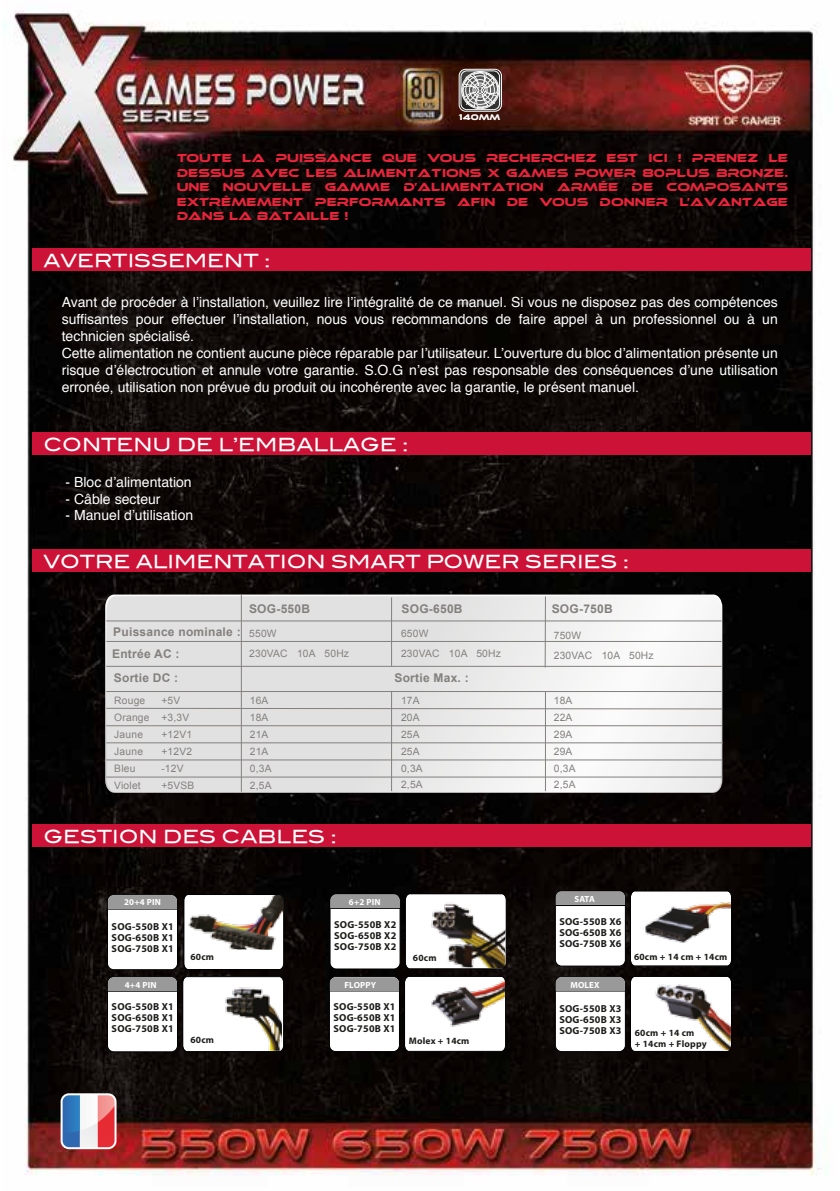
<style>
.page{position:relative;width:840px;height:1191px;background:#fff}
.page>*{position:absolute;margin:0;border:0;box-sizing:border-box;transform-origin:0 0}
.t1{font:18px "Blair Md ITCTT Medium";color:#fff}
.t2{font:14px/16.8px "Helvetica";color:#fff}
.t3{font:12px/14.4px "Ethnocentric Rg";color:#e6243b;text-align:justify}
.t4{font:700 12px "Arial";letter-spacing:.02em;color:#83807e}
.t5{font:700 10.2px/11px "Myriad Pro";letter-spacing:.02em;color:#1d1d1b;text-align:justify}
.t6{font:10.2px/17px "Arial";letter-spacing:.02em;color:#83807e}
.t7{font:700 9.4px "Myriad Pro";letter-spacing:.02em;color:#1d1d1b}
.t8{font:700 8.8px "Myriad Pro";letter-spacing:.02em;color:#fff}
.t9{font:8.6px "Ethnocentric Rg";color:#fff}
</style>
<div class="page">
<img style="left:3px;top:10px;width:824px;height:1166px">
<svg style="left:62px;top:1094px;width:53px;height:54px"></svg>
<div style="left:61px;top:1093px;width:55px;height:56px;border:2px solid #fff;border-radius:7px"></div>
<div style="left:32px;top:248px;width:778px;height:23px;background:#cc1236"></div>
<div style="left:32px;top:431px;width:778px;height:23px;background:#cc1236"></div>
<div style="left:32px;top:549px;width:778px;height:22px;background:#cc1236"></div>
<div style="left:32px;top:824px;width:778px;height:23px;background:#cc1236"></div>
<svg style="left:107px;top:596px;width:613px;height:196px"></svg>
<svg style="left:106px;top:708px;width:615px;height:1px"></svg>
<hr style="left:107px;top:908px;width:70px;height:1px;background:#000">
<hr style="left:107px;top:990px;width:70px;height:1px;background:#000">
<svg style="left:108px;top:893px;width:176px;height:159px"></svg>
<svg style="left:330px;top:892px;width:177px;height:77px"></svg>
<svg style="left:555px;top:975px;width:177px;height:77px"></svg>
<hr style="left:329px;top:990px;width:70px;height:1px;background:#000">
<svg style="left:330px;top:975px;width:176px;height:77px"></svg>
<svg style="left:555px;top:890px;width:177px;height:77px"></svg>
<div style="left:458px;top:69px;width:43px;height:43px;border:1px solid #fff;border-radius:6px"></div>
<svg style="left:459px;top:10px;width:42px;height:207px;background:#48413e"></svg>
<p class="t9" style="left:458px;top:112px;width:43px">140MM</p>
<p class="t3" style="left:177px;top:151px;width:612px">TOUTE LA PUISSANCE QUE VOUS RECHERCHEZ EST ICI ! PRENEZ LE DESSUS AVEC LES ALIMENTATIONS X GAMES POWER 80PLUS BRONZE.<br>UNE NOUVELLE GAMME D’ALIMENTATION ARMÉE DE COMPOSANTS EXTRÊMEMENT PERFORMANTS AFIN DE VOUS DONNER L’AVANTAGE DANS LA BATAILLE !</p>
<p class="t1" style="left:43px;top:246px;width:228px">AVERTISSEMENT :</p>
<p class="t2" style="left:62px;top:294px;width:717px">Avant de procéder à l’installation, veuillez lire l’intégralité de ce manuel. Si vous ne disposez pas des compétences suffisantes pour effectuer l’installation, nous vous recommandons de faire appel à un professionnel ou à un technicien spécialisé.<br>Cette alimentation ne contient aucune pièce réparable par l’utilisateur. L’ouverture du bloc d’alimentation présente un risque d’électrocution et annule votre garantie. S.O.G n’est pas responsable des conséquences d’une utilisation erronée, utilisation non prévue du produit ou incohérente avec la garantie, le présent manuel.</p>
<p class="t1" style="left:43px;top:430px;width:366px">CONTENU DE L’EMBALLAGE :</p>
<p class="t2" style="left:66px;top:474px;width:128px">- Bloc d’alimentation</p>
<p class="t2" style="left:66px;top:491px;width:96px">- Câble secteur</p>
<p class="t2" style="left:66px;top:507px;width:129px">- Manuel d’utilisation</p>
<p class="t1" style="left:43px;top:547px;width:587px">VOTRE ALIMENTATION SMART POWER SERIES :</p>
<p class="t4" style="left:249px;top:600px;width:63px">SOG-550B</p>
<p class="t4" style="left:401px;top:600px;width:63px">SOG-650B</p>
<p class="t4" style="left:551px;top:600px;width:63px">SOG-750B</p>
<p class="t4" style="left:113px;top:623px;width:165px">Puissance nominale : <sub>550W</sub></p>
<p class="t6" style="left:249px;top:645px;width:101px">230VAC 10A 50Hz</p>
<p class="t6" style="left:401px;top:623px;width:101px;line-height:20px">650W<br>230VAC 10A 50Hz</p>
<p class="t6" style="left:553px;top:626px;width:29px">750W</p>
<p class="t4" style="left:112px;top:646px;width:69px">Entrée AC :</p>
<p class="t6" style="left:553px;top:646px;width:101px">230VAC 10A 50Hz</p>
<p class="t4" style="left:114px;top:670px;width:66px">Sortie DC :</p>
<p class="t4" style="left:394px;top:670px;width:76px">Sortie Max. :</p>
<p class="t6" style="left:114px;top:692px;width:37px">Rouge<br>Orange<br>Jaune<br>Jaune<br>Bleu<br>Violet</p>
<p class="t6" style="left:161px;top:692px;width:35px">+5V +3,3V +12V1 +12V2 -12V +5VSB</p>
<p class="t6" style="left:250px;top:692px;width:23px">16A<br>18A<br>21A<br>21A<br>0,3A<br>2,5A</p>
<p class="t1" style="left:43px;top:822px;width:295px">GESTION DES CABLES :</p>
<p class="t8" style="left:124px;top:896px;width:38px">20+4 PIN</p>
<p class="t8" style="left:349px;top:896px;width:33px">6+2 PIN</p>
<p class="t6" style="left:401px;top:691px;width:23px">17A<br>20A<br>25A<br>25A<br>0,3A<br>2,5A</p>
<p class="t6" style="left:553px;top:691px;width:23px">18A<br>22A<br>29A<br>29A<br>0,3A<br>2,5A</p>
<p class="t8" style="left:574px;top:893px;width:22px">SATA</p>
<p class="t5" style="left:112px;top:921px;width:64px">SOG-550B X1<br>SOG-650B X1<br>SOG-750B X1</p>
<p class="t5" style="left:334px;top:918px;width:64px">SOG-550B X2<br>SOG-650B X2<br>SOG-750B X2</p>
<p class="t5" style="left:559px;top:916px;width:64px">SOG-550B X6<br>SOG-650B X6<br>SOG-750B X6</p>
<p class="t7" style="left:190px;top:951px;width:25px">60cm</p>
<p class="t7" style="left:633px;top:950px;width:95px">60cm + 14 cm + 14cm</p>
<p class="t7" style="left:413px;top:951px;width:25px">60cm</p>
<p class="t8" style="left:125px;top:979px;width:33px">4+4 PIN</p>
<p class="t8" style="left:344px;top:979px;width:33px">FLOPPY</p>
<p class="t8" style="left:570px;top:979px;width:31px">MOLEX</p>
<p class="t5" style="left:112px;top:1001px;width:64px">SOG-550B X1<br>SOG-650B X1<br>SOG-750B X1</p>
<p class="t7" style="left:190px;top:1034px;width:25px">60cm</p>
<p class="t5" style="left:333px;top:1000px;width:64px">SOG-550B X1<br>SOG-650B X1<br>SOG-750B X1</p>
<p class="t5" style="left:559px;top:1003px;width:64px">SOG-550B X3<br>SOG-650B X3<br>SOG-750B X3</p>
<p class="t7" style="left:634px;top:1026px;width:61px">60cm + 14 cm</p>
<p class="t7" style="left:408px;top:1034px;width:62px">Molex + 14cm</p>
<p class="t7" style="left:634px;top:1037px;width:73px">+ 14cm + Floppy</p>
</div>
